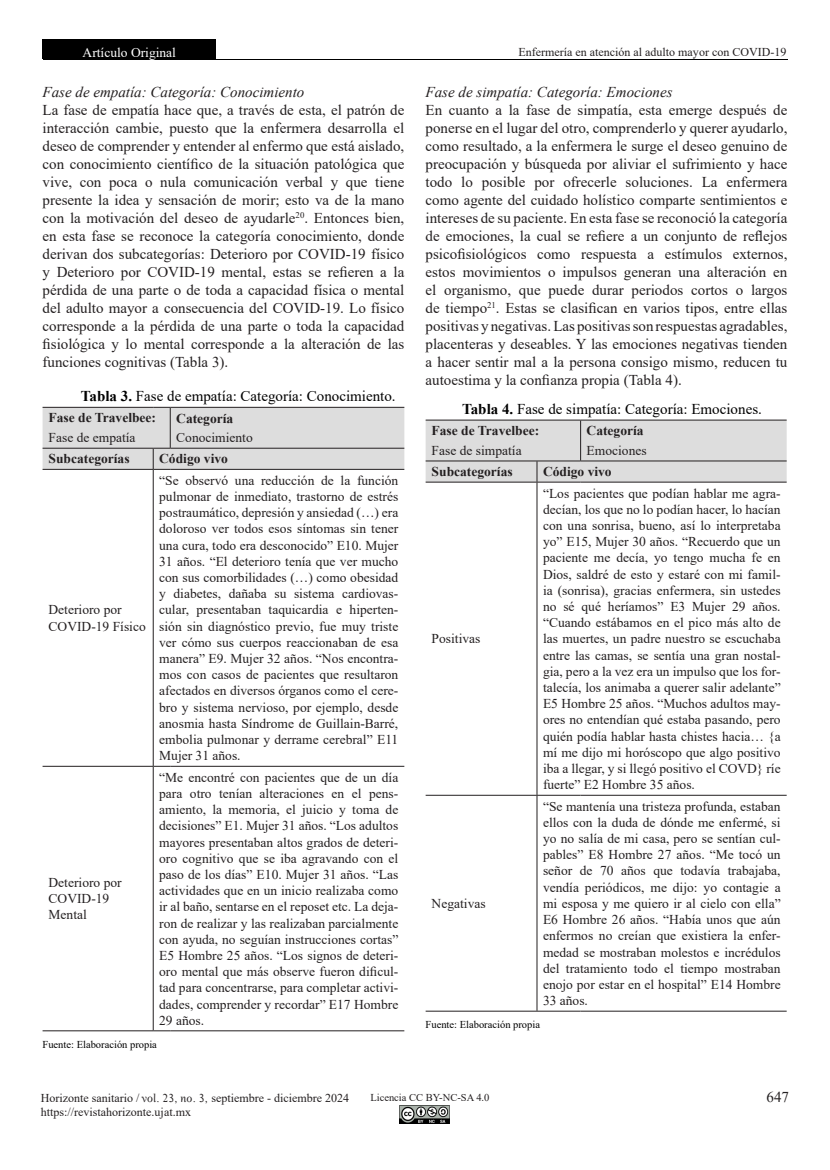
<style>
.page{position:relative;width:830px;height:1170px;background:#fff}
.page>*{position:absolute;margin:0;border:0;box-sizing:border-box;transform-origin:0 0}
.parrafo{font:15px/18px "Times New Roman";color:#231f20;text-align:justify}
.parrafo_no_sep{font:15px/18px "Times New Roman";color:#231f20;text-align:justify}
.titulo_tablas{font:15px "Times New Roman";color:#000}
.sub_cursiva{font:italic 15px "Times New Roman";color:#231f20}
.t1{font:13.5px/16.2px "Times New Roman";color:#231f20;text-align:justify}
.t2{font:700 13.5px "Times New Roman";color:#231f20}
.t3{font:13.5px "Times New Roman";color:#fff}
.t4{font:12px/13.5px "Times New Roman";color:#231f20}
.pie{font:10.5px "Times New Roman";color:#000}
.t5{font:10.5px "Times New Roman";color:#231f20}
.s1{font-weight:700}
.s2{font-style:italic}
</style>
<div class="page">
<img style="left:399px;top:1105px;width:50px;height:17px">
<hr style="left:43px;top:60px;width:744px;height:1px;background:#000">
<div style="left:43px;top:40px;width:173px;height:19px;background:#000"></div>
<svg style="left:43px;top:407px;width:361px;height:63px"></svg>
<hr style="left:153px;top:469px;width:1px;height:296px;background:#231f20">
<hr style="left:170px;top:469px;width:234px;height:1px;background:#231f20">
<hr style="left:43px;top:765px;width:110px;height:1px;background:#231f20">
<svg style="left:153px;top:765px;width:17px;height:1px"></svg>
<hr style="left:153px;top:766px;width:1px;height:264px;background:#231f20">
<hr style="left:170px;top:765px;width:234px;height:1px;background:#231f20">
<hr style="left:43px;top:1030px;width:110px;height:1px;background:#231f20">
<svg style="left:153px;top:1030px;width:17px;height:1px"></svg>
<hr style="left:170px;top:1030px;width:234px;height:1px;background:#231f20">
<hr style="left:425px;top:419px;width:111px;height:1px;background:#231f20">
<hr style="left:536px;top:419px;width:44px;height:1px;background:#231f20">
<hr style="left:580px;top:419px;width:206px;height:1px;background:#231f20">
<div style="left:425px;top:420px;width:361px;height:61px;background:#ddd"></div>
<hr style="left:580px;top:460px;width:206px;height:1px;background:#231f20">
<hr style="left:425px;top:481px;width:111px;height:1px;background:#231f20">
<hr style="left:536px;top:481px;width:44px;height:1px;background:#231f20">
<hr style="left:536px;top:482px;width:1px;height:312px;background:#231f20">
<hr style="left:580px;top:481px;width:206px;height:1px;background:#231f20">
<hr style="left:425px;top:794px;width:111px;height:1px;background:#231f20">
<hr style="left:536px;top:794px;width:44px;height:1px;background:#231f20">
<hr style="left:536px;top:795px;width:1px;height:215px;background:#231f20">
<hr style="left:580px;top:794px;width:206px;height:1px;background:#231f20">
<hr style="left:425px;top:1010px;width:111px;height:1px;background:#231f20">
<hr style="left:536px;top:1010px;width:44px;height:1px;background:#231f20">
<hr style="left:580px;top:1010px;width:206px;height:1px;background:#231f20">
<p class="t3" style="left:82px;top:43px;width:95px">Artículo Original</p>
<p class="t4" style="left:518px;top:45px;width:269px">Enfermería en atención al adulto mayor con COVID-19</p>
<p class="sub_cursiva" style="left:43px;top:81px;width:263px">Fase de empatía: Categoría: Conocimiento</p>
<p class="parrafo_no_sep" style="left:43px;top:100px;width:363px">La fase de empatía hace que, a través de esta, el patrón de interacción cambie, puesto que la enfermera desarrolla el deseo de comprender y entender al enfermo que está aislado, con conocimiento científico de la situación patológica que vive, con poca o nula comunicación verbal y que tiene presente la idea y sensación de morir; esto va de la mano con la motivación del deseo de ayudarle<sup>20</sup>. Entonces bien, en esta fase se reconoce la categoría conocimiento, donde derivan dos subcategorías: Deterioro por COVID-19 físico y Deterioro por COVID-19 mental, estas se refieren a la pérdida de una parte o de toda a capacidad física o mental del adulto mayor a consecuencia del COVID-19. Lo físico corresponde a la pérdida de una parte o toda la capacidad fisiológica y lo mental corresponde a la alteración de las funciones cognitivas (Tabla 3).</p>
<p class="titulo_tablas" style="left:81px;top:385px;width:316px"><span class="s1">Tabla 3.</span> Fase de empatía: Categoría: Conocimiento.</p>
<p class="t2" style="left:49px;top:408px;width:109px">Fase de Travelbee:</p>
<p class="t1" style="left:49px;top:429px;width:88px">Fase de empatía</p>
<p class="sub_cursiva" style="left:425px;top:81px;width:248px">Fase de simpatía: Categoría: Emociones</p>
<p class="parrafo" style="left:425px;top:100px;width:363px">En cuanto a la fase de simpatía, esta emerge después de ponerse en el lugar del otro, comprenderlo y querer ayudarlo, como resultado, a la enfermera le surge el deseo genuino de preocupación y búsqueda por aliviar el sufrimiento y hace todo lo posible por ofrecerle soluciones. La enfermera como agente del cuidado holístico comparte sentimientos e intereses de su paciente. En esta fase se reconoció la categoría de emociones, la cual se refiere a un conjunto de reflejos psicofisiológicos como respuesta a estímulos externos, estos movimientos o impulsos generan una alteración en el organismo, que puede durar periodos cortos o largos de tiempo<sup>21</sup>. Estas se clasifican en varios tipos, entre ellas positivas y negativas. Las positivas son respuestas agradables, placenteras y deseables. Y las emociones negativas tienden a hacer sentir mal a la persona consigo mismo, reducen tu autoestima y la confianza propia (Tabla 4).</p>
<p class="titulo_tablas" style="left:462px;top:398px;width:301px"><span class="s1">Tabla 4.</span> Fase de simpatía: Categoría: Emociones.</p>
<p class="t2" style="left:431px;top:421px;width:109px">Fase de Travelbee:</p>
<p class="t1" style="left:431px;top:441px;width:91px">Fase de simpatía</p>
<p class="t2" style="left:176px;top:408px;width:58px">Categoría</p>
<p class="t1" style="left:176px;top:429px;width:78px">Conocimiento</p>
<p class="t2" style="left:586px;top:421px;width:58px">Categoría</p>
<p class="t1" style="left:586px;top:442px;width:61px">Emociones</p>
<p class="t2" style="left:49px;top:449px;width:83px">Subcategorías</p>
<p class="t2" style="left:159px;top:449px;width:70px">Código vivo</p>
<p class="t2" style="left:431px;top:462px;width:82px">Subcategorías</p>
<p class="t2" style="left:542px;top:462px;width:70px">Código vivo</p>
<p class="t1" style="left:159px;top:471px;width:240px">“Se observó una reducción de la función pulmonar de inmediato, trastorno de estrés postraumático, depresión y ansiedad (…) era doloroso ver todos esos síntomas sin tener una cura, todo era desconocido” E10. Mujer 31 años. “El deterioro tenía que ver mucho con sus comorbilidades (…) como obesidad y diabetes, dañaba su sistema cardiovas&shy;cular, presentaban taquicardia e hiperten&shy;sión sin diagnóstico previo, fue muy triste ver cómo sus cuerpos reaccionaban de esa manera” E9. Mujer 32 años. “Nos encontra&shy;mos con casos de pacientes que resultaron afectados en diversos órganos como el cere&shy;bro y sistema nervioso, por ejemplo, desde anosmia hasta Síndrome de Guillain-Barré, embolia pulmonar y derrame cerebral” E11<br>Mujer 31 años.</p>
<p class="t1" style="left:542px;top:484px;width:239px">“Los pacientes que podían hablar me agra&shy;decían, los que no lo podían hacer, lo hacían con una sonrisa, bueno, así lo interpretaba yo” E15, Mujer 30 años. “Recuerdo que un paciente me decía, yo tengo mucha fe en Dios, saldré de esto y estaré con mi famil&shy;ia (sonrisa), gracias enfermera, sin ustedes no sé qué heríamos” E3 Mujer 29 años. “Cuando estábamos en el pico más alto de las muertes, un padre nuestro se escuchaba entre las camas, se sentía una gran nostal&shy;gia, pero a la vez era un impulso que los for&shy;talecía, los animaba a querer salir adelante” E5 Hombre 25 años. “Muchos adultos may&shy;ores no entendían qué estaba pasando, pero quién podía hablar hasta chistes hacia… {a mí me dijo mi horóscopo que algo positivo iba a llegar, y si llegó positivo el COVD} ríe fuerte” E2 Hombre 35 años.</p>
<p class="t1" style="left:49px;top:601px;width:99px">Deterioro por<br>COVID-19 Físico</p>
<p class="t1" style="left:431px;top:630px;width:50px">Positivas</p>
<p class="t1" style="left:159px;top:768px;width:240px">“Me encontré con pacientes que de un día para otro tenían alteraciones en el pens&shy;amiento, la memoria, el juicio y toma de decisiones” E1. Mujer 31 años. “Los adultos mayores presentaban altos grados de deteri&shy;oro cognitivo que se iba agravando con el paso de los días” E10. Mujer 31 años. “Las actividades que en un inicio realizaba como ir al baño, sentarse en el reposet etc. La deja&shy;ron de realizar y las realizaban parcialmente con ayuda, no seguían instrucciones cortas” E5 Hombre 25 años. “Los signos de deteri&shy;oro mental que más observe fueron dificul&shy;tad para concentrarse, para completar activi&shy;dades, comprender y recordar” E17 Hombre 29 años.</p>
<p class="t1" style="left:542px;top:797px;width:239px">“Se mantenía una tristeza profunda, estaban ellos con la duda de dónde me enfermé, si yo no salía de mi casa, pero se sentían cul&shy;pables” E8 Hombre 27 años. “Me tocó un señor de 70 años que todavía trabajaba, vendía periódicos, me dijo: yo contagie a mi esposa y me quiero ir al cielo con ella” E6 Hombre 26 años. “Había unos que aún enfermos no creían que existiera la enfer&shy;medad se mostraban molestos e incrédulos del tratamiento todo el tiempo mostraban enojo por estar en el hospital” E14 Hombre 33 años.</p>
<p class="t1" style="left:49px;top:873px;width:75px;text-align:left">Deterioro por<br>COVID-19<br>Mental</p>
<p class="t1" style="left:431px;top:894px;width:55px">Negativas</p>
<p class="pie" style="left:425px;top:1017px;width:116px">Fuente: Elaboración propia</p>
<p class="pie" style="left:43px;top:1036px;width:116px">Fuente: Elaboración propia</p>
<p class="t4" style="left:41px;top:1090px;width:309px">Horizonte sanitario / <span class="s2">vol.23,no.3,</span>septiembre - diciembre 2024 https://revistahorizonte.ujat.mx</p>
<p class="t5" style="left:370px;top:1090px;width:120px">Licencia CC BY-NC-SA 4.0</p>
<p class="parrafo" style="left:766px;top:1087px;width:24px">647</p>
</div>
